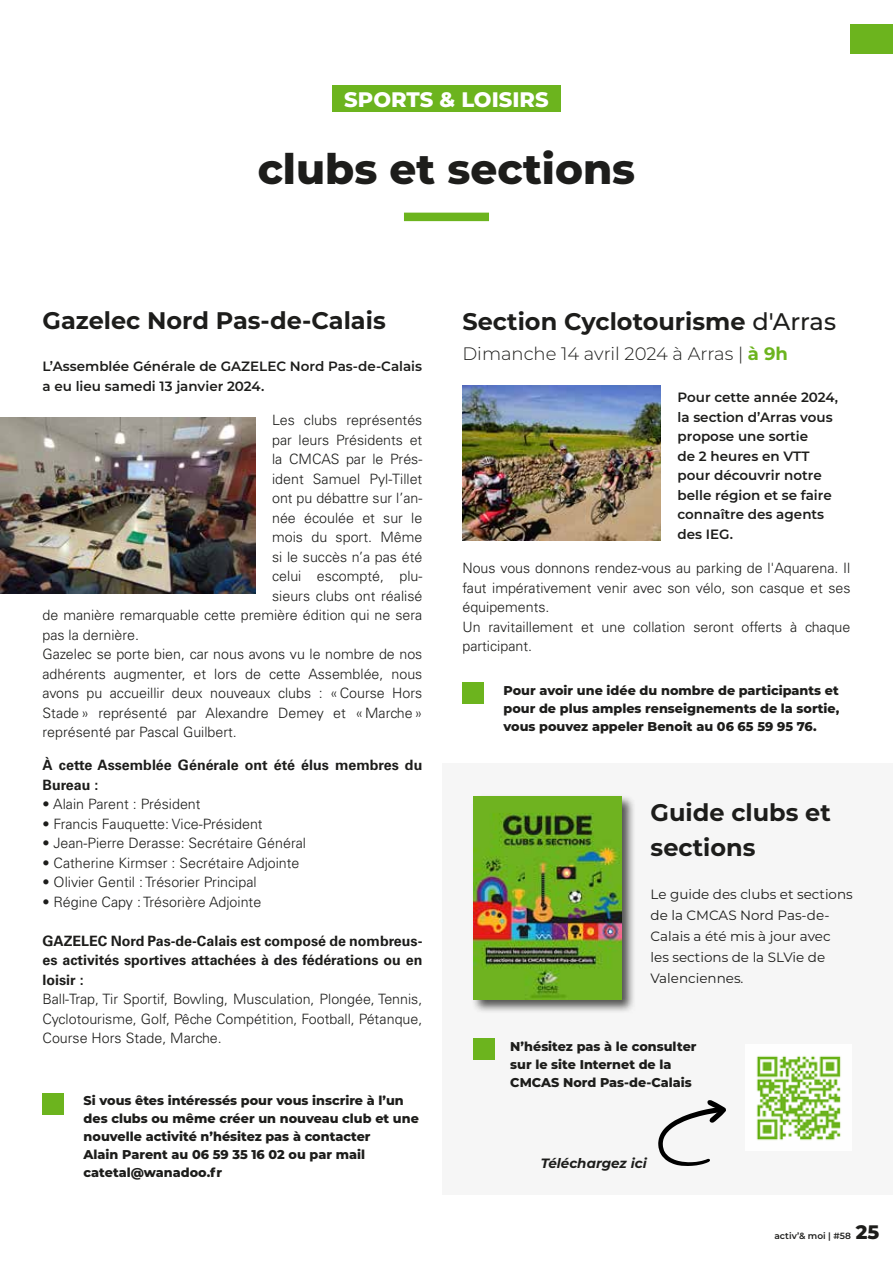
<style>
.page{position:relative;width:893px;height:1263px;background:#fff}
.page>*{position:absolute;margin:0;border:0;box-sizing:border-box;transform-origin:0 0}
.t1{font:800 42px "Montserrat";color:#1d1d1b}
.t2{font:700 24px/34.5px "Montserrat";color:#1d1d1b}
.t3{font:800 21px "Montserrat";color:#fff}
.t4{font:300 18px "Montserrat";color:#1d1d1b}
.t5{font:300 14.25px/19.5px "Univers LT Std";color:#1d1d1b;text-align:justify}
.t6{font:700 14.25px/19.5px "Univers LT Std";color:#1d1d1b}
.t7{font:600 13.5px/19.5px "Montserrat";color:#1d1d1b}
.t8{font:13.5px/21px "Montserrat";color:#1d1d1b}
.t9{font:italic 700 13.5px "Montserrat";color:#1d1d1b}
.t10{font:800 12.75px/18px "Montserrat";color:#1d1d1b}
.t11{font:600 9px "Montserrat";color:#1d1d1b}
.s1{font-weight:500}
.s2{font-weight:700;color:#6cb41e}
.s3{font-weight:800;font-size:19.5px}
</style>
<div class="page">
<div style="left:442px;top:763px;width:451px;height:432px;background:#f6f6f6"></div>
<div style="left:462px;top:682px;width:22px;height:22px;background:#6cb41e"></div>
<img style="left:0;top:417px;width:255px;height:177px">
<div style="left:43px;top:1093px;width:21px;height:21px;background:#6cb41e"></div>
<div style="left:472px;top:794px;width:164px;height:220px;background:#1d1d1b;opacity:.75"></div>
<img style="left:474px;top:796px;width:148px;height:204px">
<img style="left:462px;top:386px;width:198px;height:154px">
<div style="left:473px;top:1038px;width:21px;height:21px;background:#6cb41e"></div>
<img style="left:757px;top:1056px;width:84px;height:84px">
<svg style="left:658px;top:1100px;width:68px;height:66px"></svg>
<div style="left:850px;top:24px;width:43px;height:30px;background:#6cb41e"></div>
<div style="left:332px;top:85px;width:229px;height:26px;background:#6cb41e"></div>
<div style="left:404px;top:213px;width:85px;height:8px;background:#6cb41e"></div>
<h3 class="t3" style="left:344px;top:84px;width:206px">SPORTS &amp; LOISIRS</h3>
<h1 class="t1" style="left:258px;top:138px;width:379px">clubs et sections</h1>
<h2 class="t2" style="left:43px;top:302px;width:345px">Gazelec Nord Pas-de-Calais</h2>
<p class="t7" style="left:43px;top:356px;width:381px">L’Assemblée Générale de GAZELEC Nord Pas-de-Calais a eu lieu samedi 13 janvier 2024.</p>
<p class="t5" style="left:272px;top:411px;width:152px">Les clubs représentés</p>
<p class="t5" style="left:272px;top:430px;width:152px">par leurs Présidents et</p>
<p class="t5" style="left:272px;top:450px;width:152px">la CMCAS par le Prés-</p>
<p class="t5" style="left:272px;top:469px;width:152px">ident Samuel Pyl-Tillet</p>
<p class="t5" style="left:272px;top:489px;width:152px">ont pu débattre sur l’an-</p>
<p class="t5" style="left:272px;top:508px;width:152px">née écoulée et sur le</p>
<p class="t5" style="left:272px;top:528px;width:152px">mois du sport. Même</p>
<p class="t5" style="left:272px;top:547px;width:152px">si le succès n’a pas été</p>
<p class="t5" style="left:272px;top:567px;width:152px">celui escompté, plu-</p>
<p class="t5" style="left:272px;top:586px;width:152px">sieurs clubs ont réalisé</p>
<p class="t5" style="left:43px;top:606px;width:381px">de manière remarquable cette première édition qui ne sera</p>
<p class="t5" style="left:43px;top:625px;width:98px">pas la dernière.</p>
<p class="t5" style="left:43px;top:645px;width:381px">Gazelec se porte bien, car nous avons vu le nombre de nos</p>
<p class="t5" style="left:43px;top:664px;width:381px">adhérents augmenter, et lors de cette Assemblée, nous</p>
<p class="t5" style="left:43px;top:684px;width:381px">avons pu accueillir deux nouveaux clubs : «Course Hors</p>
<p class="t5" style="left:43px;top:703px;width:381px">Stade» représenté par Alexandre Demey et «Marche»</p>
<p class="t5" style="left:43px;top:722px;width:196px">représenté par Pascal Guilbert.</p>
<p class="t6" style="left:43px;top:756px;width:381px">À cette Assemblée Générale ont été élus membres du<br>Bureau :</p>
<p class="t5" style="left:43px;top:794px;width:160px">• Alain Parent : Président</p>
<p class="t5" style="left:43px;top:814px;width:222px">• Francis Fauquette: Vice-Président</p>
<p class="t5" style="left:43px;top:833px;width:265px">• Jean-Pierre Derasse: Secrétaire Général</p>
<p class="t5" style="left:43px;top:853px;width:258px">• Catherine Kirmser : Secrétaire Adjointe</p>
<p class="t5" style="left:43px;top:872px;width:216px">• Olivier Gentil : Trésorier Principal</p>
<p class="t5" style="left:43px;top:892px;width:220px">• Régine Capy : Trésorière Adjointe</p>
<p class="t6" style="left:43px;top:931px;width:381px;text-align:justify">GAZELEC Nord Pas-de-Calais est composé de nombreus&shy;es activités sportives attachées à des fédérations ou en loisir :</p>
<p class="t5" style="left:43px;top:989px;width:381px">Ball-Trap, Tir Sportif, Bowling, Musculation, Plongée, Tennis, Cyclotourisme, Golf, Pêche Compétition, Football, Pétanque, Course Hors Stade, Marche.</p>
<p class="t10" style="left:84px;top:1091px;width:337px">Si vous êtes intéressés pour vous inscrire à l’un des clubs ou même créer un nouveau club et une nouvelle activité n’hésitez pas à contacter<br>Alain Parent au 06 59 35 16 02 ou par mail catetal@wanadoo.fr</p>
<h2 class="t2" style="left:462px;top:303px;width:375px">Section Cyclotourisme <span class="s1">d'Arras</span></h2>
<p class="t4" style="left:462px;top:341px;width:327px">Dimanche 14 avril 2024 à Arras | <span class="s2">à 9h</span></p>
<p class="t7" style="left:677px;top:387px;width:162px">Pour cette année 2024, la section d’Arras vous propose une sortie<br>de 2 heures en VTT pour découvrir notre belle région et se faire connaître des agents des IEG.</p>
<p class="t5" style="left:462px;top:558px;width:390px;text-align:left">Nous vous donnons rendez-vous au parking de l'Aquarena. Il faut impérativement venir avec son vélo, son casque et ses équipements.<br>Un ravitaillement et une collation seront offerts à chaque participant.</p>
<p class="t10" style="left:504px;top:681px;width:337px;text-align:justify">Pour avoir une idée du nombre de participants et pour de plus amples renseignements de la sortie, vous pouvez appeler Benoit au 06 65 59 95 76.</p>
<h2 class="t2" style="left:651px;top:794px;width:182px">Guide clubs et sections</h2>
<p class="t8" style="left:651px;top:883px;width:204px">Le guide des clubs et sections de la CMCAS Nord Pas-de-<br>Calais a été mis à jour avec<br>les sections de la SLVie de<br>Valenciennes.</p>
<p class="t10" style="left:510px;top:1036px;width:188px">N’hésitez pas à le consulter sur le site Internet de la<br>CMCAS Nord Pas-de-Calais</p>
<p class="t9" style="left:541px;top:1153px;width:108px">Téléchargez ici</p>
<p class="t11" style="left:774px;top:1230px;width:106px">activ’&amp; moi | #58 <span class="s3">25</span></p>
</div>
